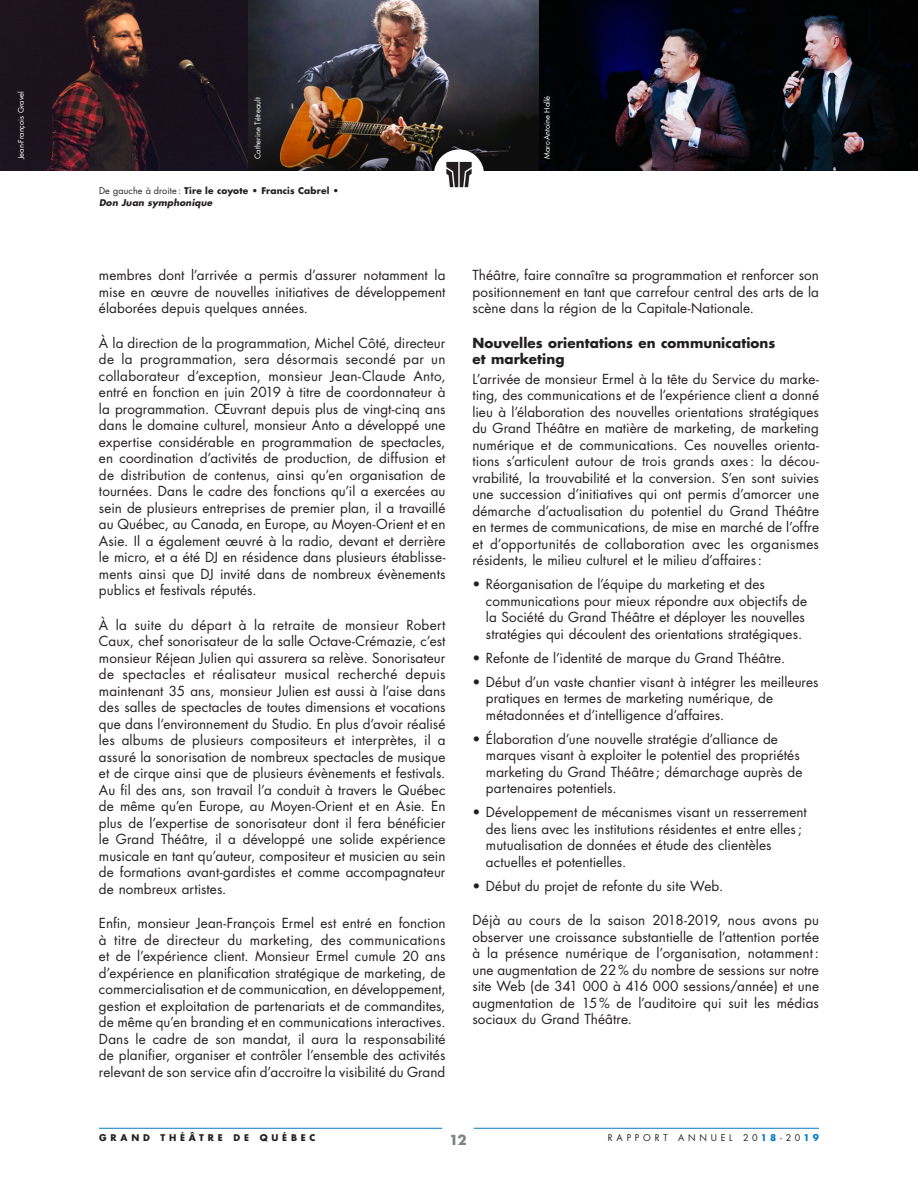
<style>
.page{position:relative;width:918px;height:1188px;background:#fff}
.page>*{position:absolute;margin:0;border:0;box-sizing:border-box;transform-origin:0 0}
.TC{font:13.5px/16.5px "Futura";letter-spacing:.005em;color:#231f20;text-align:justify}
.Ti3{font:700 13.5px/16.5px "Futura";letter-spacing:.005em;color:#231f20}
.t1{font:700 13.5px "Futura";color:#808285}
.Vignette{font:700 9px/12px "Futura";letter-spacing:.025em;color:#231f20}
.t2{font:9px "Futura";letter-spacing:.42em;color:#231f20}
.Vignette-2{font:700 9px "Futura";letter-spacing:.42em;color:#231f20}
.Crédit3{font:7.5px "Futura";color:#fff}
.s1{font-weight:400}
.s2{font-style:italic}
.s3{font-weight:700;color:#007ec5}
</style>
<div class="page">
<img style="left:538px;top:0;width:380px;height:171px">
<svg style="left:0;top:0;width:248px;height:171px;background:#271820"></svg>
<img style="left:248px;top:0;width:290px;height:171px">
<div style="left:536px;top:88px;width:22px;height:78px;background:#040507"></div>
<div style="left:247px;top:90px;width:21px;height:76px;background:#231f20"></div>
<hr style="left:99px;top:1128px;width:343px;height:1px;background:#007ec5">
<hr style="left:474px;top:1128px;width:345px;height:1px;background:#007ec5">
<div style="left:434px;top:149px;width:50px;height:51px;background:#fff;border-radius:50%"></div>
<svg style="left:446px;top:162px;width:26px;height:25px"></svg>
<p class="Crédit3" style="left:16px;top:159px;width:69px;rotate:-90deg">Jean-François Gravel</p>
<p class="Crédit3" style="left:253px;top:159px;width:63px;rotate:-90deg">Catherine Tétreault</p>
<p class="Crédit3" style="left:542px;top:159px;width:65px;rotate:-90deg">Marc-Antoine Hallé</p>
<p class="Vignette" style="left:99px;top:185px;width:242px"><span class="s1">De gauche à droite:</span> Tire le coyote • Francis Cabrel •<br><span class="s2">Don Juan symphonique</span></p>
<p class="TC" style="left:99px;top:267px;width:348px">membres dont l’arrivée a permis d’assurer notamment la mise en œuvre de nouvelles initiatives de développement élaborées depuis quelques années.</p>
<p class="TC" style="left:99px;top:335px;width:348px">À la direction de la programmation, Michel Côté, directeur de la programmation, sera désormais secondé par un collaborateur d’exception, monsieur Jean-Claude Anto, entré en fonction en juin 2019 à titre de coordonnateur à la programmation. Œuvrant depuis plus de vingt-cinq ans dans le domaine culturel, monsieur Anto a développé une expertise considérable en programmation de spectacles, en coordination d’activités de production, de diffusion et de distribution de contenus, ainsi qu’en organisation de tournées. Dans le cadre des fonctions qu’il a exercées au sein de plusieurs entreprises de premier plan, il a travaillé au Québec, au Canada, en Europe, au Moyen-Orient et en Asie. Il a également œuvré à la radio, devant et derrière le micro, et a été DJ en résidence dans plusieurs établisse&shy;ments ainsi que DJ invité dans de nombreux évènements publics et festivals réputés.</p>
<p class="TC" style="left:99px;top:617px;width:348px">À la suite du départ à la retraite de monsieur Robert Caux, chef sonorisateur de la salle Octave-Crémazie, c’est monsieur Réjean Julien qui assurera sa relève. Sonorisateur de spectacles et réalisateur musical recherché depuis maintenant 35 ans, monsieur Julien est aussi à l’aise dans des salles de spectacles de toutes dimensions et vocations que dans l’environnement du Studio. En plus d’avoir réalisé les albums de plusieurs compositeurs et interprètes, il a assuré la sonorisation de nombreux spectacles de musique et de cirque ainsi que de plusieurs évènements et festivals.<br>Au fil des ans, son travail l’a conduit à travers le Québec de même qu’en Europe, au Moyen-Orient et en Asie. En plus de l’expertise de sonorisateur dont il fera bénéficier le Grand Théâtre, il a développé une solide expérience musicale en tant qu’auteur, compositeur et musicien au sein de formations avant-gardistes et comme accompagnateur de nombreux artistes.</p>
<p class="TC" style="left:99px;top:915px;width:348px">Enfin, monsieur Jean-François Ermel est entré en fonction à titre de directeur du marketing, des communications et de l’expérience client. Monsieur Ermel cumule 20 ans d’expérience en planification stratégique de marketing, de commercialisation et de communication, en développement, gestion et exploitation de partenariats et de commandites, de même qu’en branding et en communications interactives.<br>Dans le cadre de son mandat, il aura la responsabilité de planifier, organiser et contrôler l’ensemble des activités relevant de son service afin d’accroitre la visibilité du Grand</p>
<p class="TC" style="left:472px;top:267px;width:348px">Théâtre, faire connaître sa programmation et renforcer son positionnement en tant que carrefour central des arts de la scène dans la région de la Capitale-Nationale.</p>
<p class="Ti3" style="left:472px;top:334px;width:304px">Nouvelles orientations en communications et marketing</p>
<p class="TC" style="left:472px;top:371px;width:348px">L’arrivée de monsieur Ermel à la tête du Service du marke&shy;ting, des communications et de l’expérience client a donné lieu à l’élaboration des nouvelles orientations stratégiques du Grand Théâtre en matière de marketing, de marketing numérique et de communications. Ces nouvelles orienta&shy;tions s’articulent autour de trois grands axes: la décou&shy;vrabilité, la trouvabilité et la conversion. S’en sont suivies une succession d’initiatives qui ont permis d’amorcer une démarche d’actualisation du potentiel du Grand Théâtre en termes de communications, de mise en marché de l’offre et d’opportunités de collaboration avec les organismes résidents, le milieu culturel et le milieu d’affaires:</p>
<p class="TC" style="left:486px;top:576px;width:323px;text-align:left;text-indent:-14px">• Réorganisation de l’équipe du marketing et des communications pour mieux répondre aux objectifs de la Société du Grand Théâtre et déployer les nouvelles stratégies qui découlent des orientations stratégiques.</p>
<p class="TC" style="left:472px;top:650px;width:314px">• Refonte de l’identité de marque du Grand Théâtre.</p>
<p class="TC" style="left:486px;top:674px;width:334px;text-align:left;text-indent:-14px">• Début d’un vaste chantier visant à intégrer les meilleures pratiques en termes de marketing numérique, de métadonnées et d’intelligence d’affaires.</p>
<p class="TC" style="left:486px;top:731px;width:318px;text-align:left;text-indent:-14px">• Élaboration d’une nouvelle stratégie d’alliance de marques visant à exploiter le potentiel des propriétés marketing du Grand Théâtre; démarchage auprès de partenaires potentiels.</p>
<p class="TC" style="left:486px;top:804px;width:322px;text-align:left;text-indent:-14px">• Développement de mécanismes visant un resserrement des liens avec les institutions résidentes et entre elles; mutualisation de données et étude des clientèles actuelles et potentielles.</p>
<p class="TC" style="left:472px;top:878px;width:252px">• Début du projet de refonte du site Web.</p>
<p class="TC" style="left:472px;top:912px;width:348px">Déjà au cours de la saison 2018-2019, nous avons pu observer une croissance substantielle de l’attention portée à la présence numérique de l’organisation, notamment: une augmentation de 22% du nombre de sessions sur notre site Web (de 341 000 à 416 000 sessions/année) et une augmentation de 15% de l’auditoire qui suit les médias sociaux du Grand Théâtre.</p>
<p class="Vignette-2" style="left:99px;top:1132px;width:218px">GRAND THÉÂTRE DE QUÉBEC</p>
<p class="t1" style="left:449px;top:1131px;width:19px">12</p>
<p class="t2" style="left:608px;top:1132px;width:213px">RAPPORT ANNUEL 20<span class="s3">18</span>-20<span class="s3">19</span></p>
</div>
